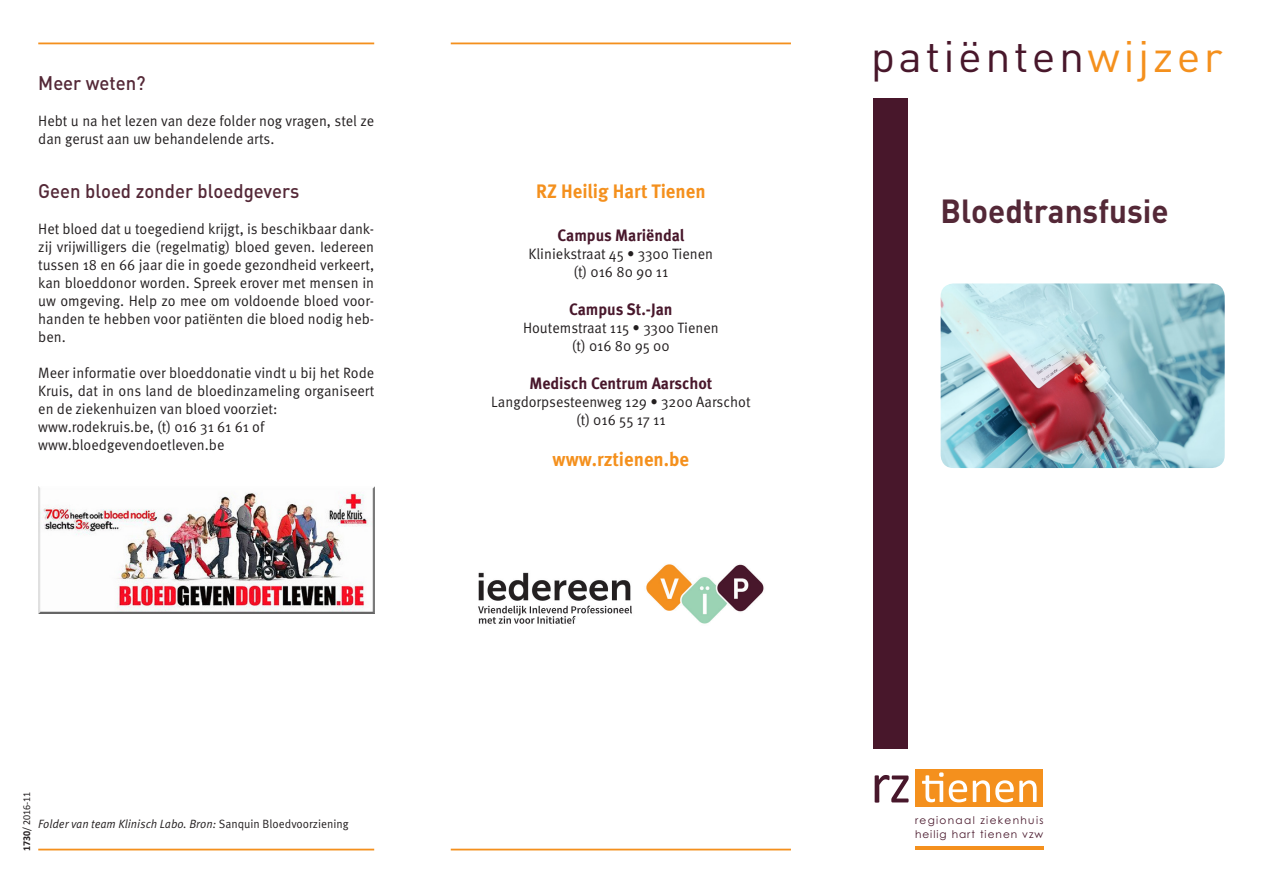
<style>
.page{position:relative;width:1263px;height:893px;background:#fff}
.page>*{position:absolute;margin:0;border:0;box-sizing:border-box;transform-origin:0 0}
.t1{font:43.5px "DINOT";letter-spacing:.075em;color:#48172b}
.tussentitel_folder{font:700 33px "DINOT";color:#542837;scale:.95 1}
.tussentitel_folder-2{font:500 19.5px "DINOT";color:#542837;scale:.95 1}
.Folder_lopende_tekst{font:700 19.5px "Meta OT";color:#f4901d;scale:.95 1}
.Folder_lopende_tekst-2{font:700 16.5px "Meta OT";color:#48172b;scale:.95 1}
.tussentitel_folder-3{font:15px/18px "Meta OT Norm";color:#231f20;text-align:justify;scale:.95 1}
.Folder_lopende_tekst-3{font:15px/18px "Meta OT Norm";color:#231f20;scale:.95 1}
.tussentitel_folder-4{font:12px "Meta OT Norm Ita";color:#231f20;scale:.95 1}
.t2{font:10.5px "Century Gothic";letter-spacing:.095em;color:#48172b}
.t3{font:10.5px "Century Gothic";letter-spacing:.125em;color:#48172b}
.Folder_lopende_tekst-4{font:10.5px "Calibri";color:#231f20;scale:.95 1}
.s1{color:#f4901d}
.s2{font-weight:700}
.s3{font-family:"Meta OT Norm"}
</style>
<div class="page">
<div style="left:915px;top:770px;width:128px;height:37px;background:#f4901d"></div>
<svg style="left:922px;top:772px;width:45px;height:30px"></svg>
<svg style="left:973px;top:780px;width:63px;height:22px"></svg>
<hr style="left:915px;top:847px;width:128px;height:3px;background:#f4901d">
<svg style="left:875px;top:775px;width:33px;height:28px"></svg>
<hr style="left:38px;top:43px;width:336px;height:1px;background:#f4901d">
<hr style="left:38px;top:849px;width:336px;height:1px;background:#f4901d">
<hr style="left:451px;top:43px;width:340px;height:1px;background:#f4901d">
<hr style="left:451px;top:849px;width:340px;height:1px;background:#f4901d">
<div style="left:874px;top:98px;width:34px;height:650px;background:#48172b"></div>
<img style="left:941px;top:283px;width:284px;height:185px">
<img style="left:38px;top:486px;width:336px;height:127px">
<img style="left:478px;top:564px;width:286px;height:60px">
<p class="tussentitel_folder-2" style="left:38px;top:71px;width:115px">Meer weten?</p>
<p class="Folder_lopende_tekst-3" style="left:38px;top:112px;width:355px">Hebt u na het lezen van deze folder nog vragen, stel ze dan gerust aan uw behandelende arts.</p>
<p class="tussentitel_folder-2" style="left:38px;top:179px;width:276px">Geen bloed zonder bloedgevers</p>
<p class="tussentitel_folder-3" style="left:38px;top:220px;width:355px">Het bloed dat u toegediend krijgt, is beschikbaar dank&shy;zij vrijwilligers die (regelmatig) bloed geven. Iedereen tussen 18 en 66 jaar die in goede gezondheid verkeert, kan bloeddonor worden. Spreek erover met mensen in uw omgeving. Help zo mee om voldoende bloed voor&shy;handen te hebben voor patiënten die bloed nodig heb&shy;ben.</p>
<p class="tussentitel_folder-3" style="left:38px;top:364px;width:355px">Meer informatie over bloeddonatie vindt u bij het Rode Kruis, dat in ons land de bloedinzameling organiseert en de ziekenhuizen van bloed voorziet:</p>
<p class="tussentitel_folder-3" style="left:38px;top:418px;width:239px">www.rodekruis.be, (t) 016 31 61 61 of</p>
<p class="tussentitel_folder-3" style="left:38px;top:436px;width:198px">www.bloedgevendoetleven.be</p>
<p class="Folder_lopende_tekst" style="left:536px;top:179px;width:180px">RZ Heilig Hart Tienen</p>
<p class="Folder_lopende_tekst-2" style="left:557px;top:225px;width:135px">Campus Mariëndal</p>
<p class="Folder_lopende_tekst-3" style="left:528px;top:245px;width:196px">Kliniekstraat 45 • 3300 Tienen</p>
<p class="Folder_lopende_tekst-3" style="left:573px;top:263px;width:101px">(t) 016 80 90 11</p>
<p class="Folder_lopende_tekst-2" style="left:569px;top:299px;width:110px">Campus St.-Jan</p>
<p class="Folder_lopende_tekst-3" style="left:523px;top:319px;width:208px">Houtemstraat 115 • 3300 Tienen</p>
<p class="Folder_lopende_tekst-3" style="left:572px;top:337px;width:104px">(t) 016 80 95 00</p>
<p class="Folder_lopende_tekst-2" style="left:529px;top:373px;width:194px">Medisch Centrum Aarschot</p>
<p class="Folder_lopende_tekst-3" style="left:491px;top:393px;width:274px">Langdorpsesteenweg 129 • 3200 Aarschot</p>
<p class="Folder_lopende_tekst-3" style="left:576px;top:411px;width:96px">(t) 016 55 17 11</p>
<p class="Folder_lopende_tekst" style="left:553px;top:447px;width:145px">www.rztienen.be</p>
<p class="t1" style="left:871px;top:29px;width:353px">patiënten<span class="s1">wijzer</span></p>
<p class="tussentitel_folder" style="left:941px;top:190px;width:241px">Bloedtransfusie</p>
<p class="Folder_lopende_tekst-4" style="left:20px;top:851px;width:64px;rotate:-90deg"><span class="s2">1730</span>/ 2016-11</p>
<p class="tussentitel_folder-4" style="left:38px;top:817px;width:328px">Folder van team Klinisch Labo. Bron: <span class="s3">Sanquin Bloedvoorziening</span></p>
<p class="t3" style="left:915px;top:812px;width:130px">regionaal ziekenhuis</p>
<p class="t2" style="left:915px;top:827px;width:130px">heilig hart tienen vzw</p>
</div>
